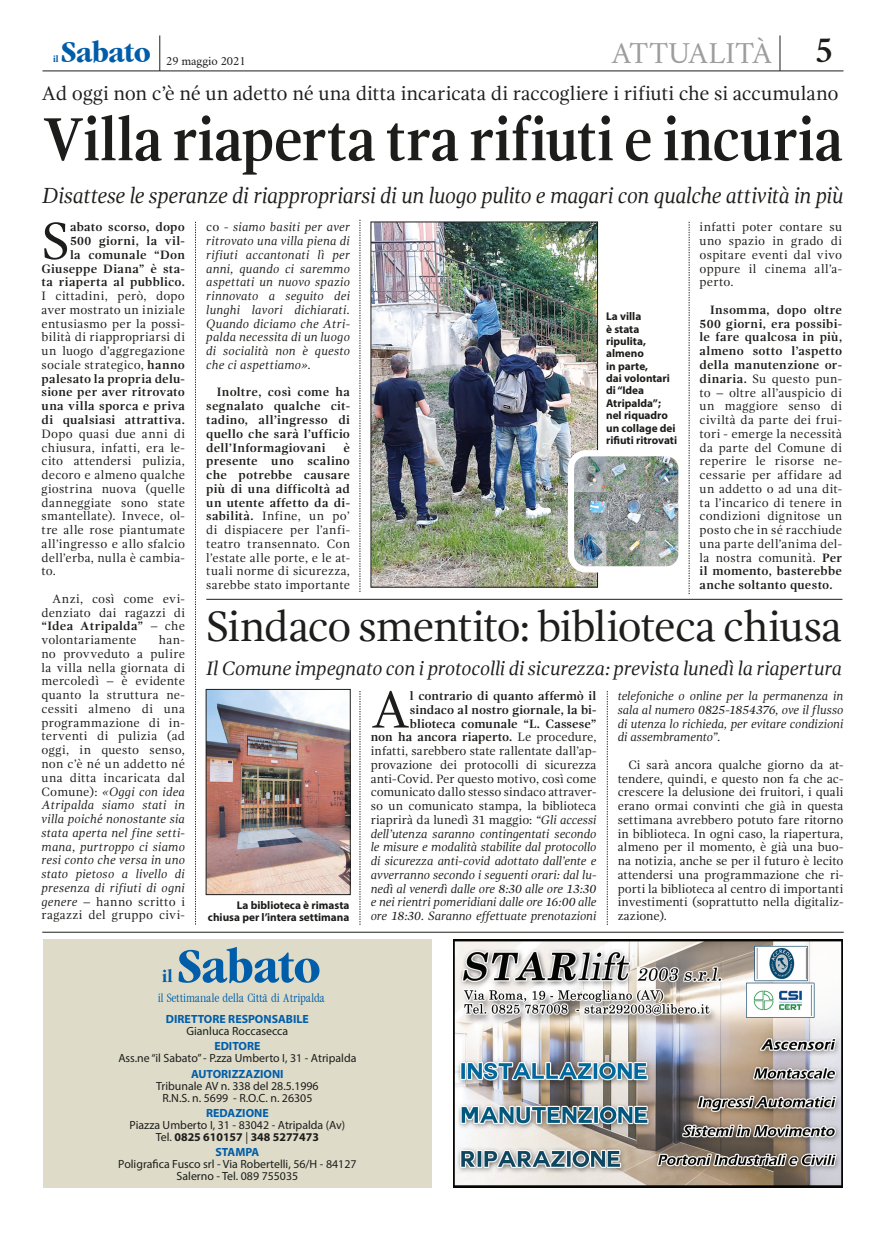
<style>
.page{position:relative;width:886px;height:1241px;background:#fff}
.page>*{position:absolute;margin:0;border:0;box-sizing:border-box;transform-origin:0 0}
.t1{font:700 62.5px "Gandhi Serif";letter-spacing:-.01em;color:#1d1d1b;scale:.9 1}
.t2{font:53.5px "Gandhi Serif";color:#1d1d1b}
.t3{font:700 condensed 50px "Garamond FC";color:#005da9;scale:1.1 1}
.t4{font:43.75px "Gandhi Serif";letter-spacing:-.035em;color:#1d1d1b}
.t5{font:700 condensed 31.25px "Garamond FC";color:#005da9;scale:1.1 1}
.t6{font:30px "Crimson";letter-spacing:.005em;color:#9d9d9d}
.t7{font:italic 22.5px "Gandhi Serif";letter-spacing:-.02em;color:#1d1d1b;scale:.96 1}
.t8{font:20px "Gandhi Serif";letter-spacing:-.01em;color:#1d1d1b}
.t9{font:italic 20px "Gandhi Serif";letter-spacing:-.015em;color:#1d1d1b}
.t10{font:700 condensed 18.75px "Garamond FC";color:#005da9}
.t11{font:12.5px/13.8px "Gandhi Serif";letter-spacing:.02em;color:#1d1d1b;text-align:justify}
.t12{font:italic 12.5px/13.8px "Gandhi Serif";letter-spacing:-.01em;color:#1d1d1b;text-align:justify}
.t13{font:700 12.5px/13.8px "Gandhi Serif";letter-spacing:.02em;color:#1d1d1b;text-align:right}
.t14{font:12.5px "Crimson";color:#1d1d1b}
.t15{font:11.88px/11.9px "Myriad Pro";color:#1d1d1b;text-align:center}
.t16{font:700 11.88px "Myriad Pro";color:#005da9}
.t17{font:700 11.25px/12.4px "Myriad Pro";color:#1d1d1b}
.t18{font:300 11.25px "Garamond Cond";letter-spacing:-.02em;color:#005da9}
.t19{font:700 condensed 10px "Garamond FC";color:#005da9}
.s1{font-weight:600;font-size:37.5px;color:#1d1d1b}
.s2{font-weight:700}
.s3{font-style:italic}
.s4{font-style:normal}
.s5{font-weight:700;font-style:normal}
</style>
<div class="page">
<hr style="left:43px;top:71px;width:800px;height:1px;background:#1d1d1b">
<hr style="left:159px;top:35px;width:1px;height:36px;background:#1d1d1b">
<hr style="left:780px;top:35px;width:1px;height:36px;background:#1d1d1b">
<svg style="left:360px;top:220px;width:1px;height:372px"></svg>
<svg style="left:195px;top:222px;width:1px;height:702px"></svg>
<img style="left:371px;top:222px;width:227px;height:365px">
<img style="left:206px;top:689px;width:145px;height:205px">
<hr style="left:206px;top:599px;width:636px;height:1px;background:#1d1d1b">
<svg style="left:689px;top:222px;width:1px;height:372px"></svg>
<svg style="left:360px;top:691px;width:1px;height:233px"></svg>
<svg style="left:607px;top:691px;width:1px;height:233px"></svg>
<img style="left:571px;top:453px;width:106px;height:116px">
<div style="left:568px;top:450px;width:116px;height:122px;border:6px solid #fff;border-radius:15px"></div>
<hr style="left:42px;top:931px;width:802px;height:1px;background:#1d1d1b">
<img style="left:454px;top:939px;width:389px;height:248px">
<div style="left:43px;top:939px;width:389px;height:248px;background:#dedcc9"></div>
<h3 class="t6" style="left:612px;top:32px;width:222px">ATTUALITÀ <span class="s1">5</span></h3>
<h3 class="t8" style="left:42px;top:82px;width:798px">Ad oggi non c’è né un adetto né una ditta incaricata di raccogliere i rifiuti che si accumulano</h3>
<h3 class="t5" style="left:61px;top:34px;width:83px">Sabato</h3>
<p class="t19" style="left:53px;top:53px;width:7px">il</p>
<p class="t14" style="left:166px;top:52px;width:81px">29 maggio 2021</p>
<h1 class="t1" style="left:42px;top:104px;width:892px">Villa riaperta tra rifiuti e incuria</h1>
<h3 class="t7" style="left:42px;top:182px;width:836px">Disattese le speranze di riappropriarsi di un luogo pulito e magari con qualche attività in più</h3>
<h2 class="t2" style="left:42px;top:211px;width:29px">S</h2>
<p class="t13" style="left:42px;top:220px;width:145px">abato scorso, dopo<br>500 giorni, la vil-<br>la comunale “Don<br>Giuseppe Diana” è sta&shy;ta riaperta al pubblico.</p>
<p class="t11" style="left:42px;top:289px;width:145px">I cittadini, però, dopo aver mostrato un iniziale entusiasmo per la possi&shy;bilità di riappropriarsi di un luogo d’aggregazione sociale strategico, <span class="s2">hanno palesato la propria delu&shy;sione per aver ritrovato una villa sporca e priva di qualsiasi attrattiva.</span></p>
<p class="t11" style="left:42px;top:426px;width:145px">Dopo quasi due anni di chiusura, infatti, era le&shy;cito attendersi pulizia, decoro e almeno qualche giostrina nuova (quelle danneggiate sono state smantellate). Invece, ol&shy;tre alle rose piantumate all’ingresso e allo sfalcio dell’erba, nulla è cambia&shy;to.</p>
<p class="t11" style="left:42px;top:591px;width:145px;text-indent:11px">Anzi, così come evi&shy;denziato dai ragazzi di <span class="s2">“Idea Atripalda”</span> – che volontariamente</p>
<p class="t11" style="left:42px;top:633px;width:145px;text-indent:117px">han&shy;no provveduto a pulire la villa nella giornata di mercoledì – è evidente quanto la struttura ne&shy;cessiti almeno di una programmazione di in&shy;terventi di pulizia (ad oggi, in questo senso, non c’è né un addetto né una ditta incaricata dal Comune): <span class="s3">«Oggi con idea Atripalda siamo stati in villa poiché nonostante sia stata aperta nel fine setti&shy;mana, purtroppo ci siamo resi conto che versa in uno stato pietoso a livello di presenza di rifiuti di ogni genere</span> – hanno scritto i ragazzi del gruppo civi-</p>
<p class="t12" style="left:206px;top:220px;width:145px"><span class="s4">co -</span> siamo basiti per aver ritrovato una villa piena di rifiuti accantonati lì per anni, quando ci saremmo aspettati un nuovo spazio rinnovato a seguito dei lunghi lavori dichiarati.<br>Quando diciamo che Atri&shy;palda necessita di un luogo di socialità non è questo che ci aspettiamo».</p>
<p class="t13" style="left:206px;top:385px;width:145px;text-align:justify;text-indent:11px">Inoltre, così come ha segnalato qualche cit&shy;tadino, all’ingresso di quello che sarà l’ufficio dell’Informagiovani</p>
<p class="t11" style="left:206px;top:440px;width:145px;text-indent:137px"><span class="s2">è presente uno scalino che potrebbe causare più di una difficoltà ad un utente affetto da di&shy;sabilità.</span> Infine, un po’ di dispiacere per l’anfi&shy;teatro transennato. Con l’estate alle porte, e le at&shy;tuali norme di sicurezza, sarebbe stato importante</p>
<p class="t17" style="left:606px;top:310px;width:73px">La villa<br>è stata ripulita, almeno<br>in parte,<br>dai volontari di “Idea<br>Atripalda”; nel riquadro un collage dei rifiuti ritrovati</p>
<p class="t11" style="left:699px;top:220px;width:144px">infatti poter contare su uno spazio in grado di ospitare eventi dal vivo oppure il cinema all’a&shy;perto.</p>
<p class="t11" style="left:699px;top:303px;width:144px;text-indent:11px"><span class="s2">Insomma, dopo oltre 500 giorni, era possibi&shy;le fare qualcosa in più, almeno sotto l’aspetto della manutenzione or&shy;dinaria.</span> Su questo pun&shy;to – oltre all’auspicio di un maggiore senso di civiltà da parte dei frui&shy;tori - emerge la necessità da parte del Comune di reperire le risorse ne&shy;cessarie per affidare ad un addetto o ad una dit&shy;ta l’incarico di tenere in condizioni dignitose un posto che in sé racchiude una parte dell’anima del&shy;la nostra comunità. <span class="s2">Per il momento, basterebbe anche soltanto questo.</span></p>
<h3 class="t4" style="left:206px;top:602px;width:637px">Sindaco smentito: biblioteca chiusa</h3>
<h3 class="t9" style="left:206px;top:656px;width:637px">Il Comune impegnato con i protocolli di sicurezza: prevista lunedì la riapertura</h3>
<p class="t17" style="left:208px;top:898px;width:143px;text-align:right">La biblioteca è rimasta chiusa per l’intera settimana</p>
<p class="t12" style="left:371px;top:689px;width:227px;text-align:right"><span class="s5">l contrario di quanto affermò il sindaco al nostro giornale, la bi&shy;blioteca comunale “L. Cassese”<br>non ha ancora riaperto.</span> <span class="s4">Le procedure, infatti, sarebbero state rallentate dall’ap&shy;provazione dei protocolli di sicurezza anti-Covid. Per questo motivo, così come comunicato dallo stesso sindaco attraver&shy;so un comunicato stampa, la biblioteca riaprirà da lunedì 31 maggio:</span> “Gli accessi dell’utenza saranno contingentati secondo le misure e modalità stabilite dal protocollo di sicurezza anti-covid adottato dall’ente e avverranno secondo i seguenti orari: dal lu&shy;nedì al venerdì dalle ore 8:30 alle ore 13:30 e nei rientri pomeridiani dalle ore 16:00 alle ore 18:30. Saranno effettuate prenotazioni</p>
<h2 class="t2" style="left:371px;top:679px;width:41px">A</h2>
<p class="t12" style="left:618px;top:689px;width:227px">telefoniche o online per la permanenza in sala al numero 0825-1854376, ove il flusso di utenza lo richieda, per evitare condizioni di assembramento”.</p>
<p class="t11" style="left:618px;top:757px;width:227px;text-indent:11px">Ci sarà ancora qualche giorno da at&shy;tendere, quindi, e questo non fa che ac&shy;crescere la delusione dei fruitori, i quali erano ormai convinti che già in questa settimana avrebbero potuto fare ritorno in biblioteca. In ogni caso, la riapertura, almeno per il momento, è già una buo&shy;na notizia, anche se per il futuro è lecito attendersi una programmazione che ri&shy;porti la biblioteca al centro di importanti investimenti (soprattutto nella digitaliz&shy;zazione).</p>
<h3 class="t3" style="left:177px;top:935px;width:132px">Sabato</h3>
<p class="t18" style="left:158px;top:990px;width:169px">il Settimanale della Città di Atripalda</p>
<p class="t16" style="left:166px;top:1011px;width:144px">DIRETTORE RESPONSABILE</p>
<p class="t15" style="left:186px;top:1024px;width:103px">Gianluca Roccasecca</p>
<p class="t16" style="left:214px;top:1038px;width:48px">EDITORE</p>
<p class="t15" style="left:118px;top:1052px;width:239px">Ass.ne “il Sabato” - P.zza Umberto I, 31 - Atripalda</p>
<p class="t16" style="left:191px;top:1065px;width:94px">AUTORIZZAZIONI</p>
<p class="t15" style="left:156px;top:1079px;width:164px">Tribunale AV n. 338 del 28.5.1996<br>R.N.S. n. 5699 - R.O.C. n. 26305</p>
<p class="t16" style="left:206px;top:1104px;width:64px">REDAZIONE</p>
<p class="t15" style="left:130px;top:1118px;width:217px">Piazza Umberto I, 31 - 83042 - Atripalda (Av)<br>Tel. <span class="s2">0825 610157</span> | <span class="s2">348 5277473</span></p>
<p class="t16" style="left:215px;top:1144px;width:45px">STAMPA</p>
<p class="t15" style="left:118px;top:1157px;width:240px">Poligrafica Fusco srl - Via Robertelli, 56/H - 84127<br>Salerno - Tel. 089 755035</p>
<h3 class="t10" style="left:162px;top:964px;width:12px">il</h3>
</div>
